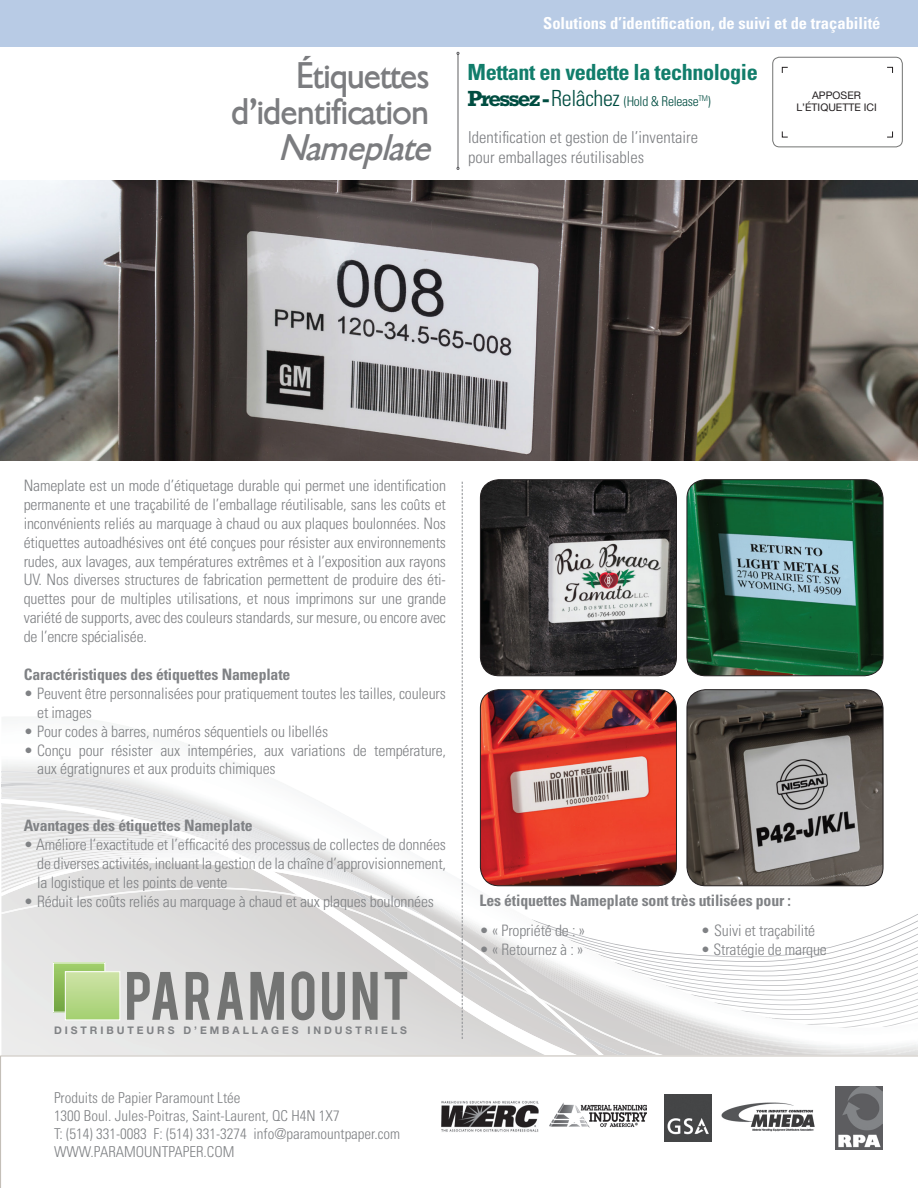
<style>
.page{position:relative;width:918px;height:1188px;background:#fff}
.page>*{position:absolute;margin:0;border:0;box-sizing:border-box;transform-origin:0 0}
.t1{font:36px "Gibson";letter-spacing:-.02em;color:#7b7c7f}
.t2{font:italic 36px "Gibson";color:#7b7c7f}
.t3{font:700 condensed 22.35px "Univers LT Std";letter-spacing:-.02em;color:#117d6b}
.t4{font:300 condensed 16.5px "Univers LT Std";color:#7c7e81}
.t5{font:700 condensed 16.5px "Univers LT Std";color:#fff}
.t6{font:300 condensed 15.75px/18.9px "Univers LT Std";letter-spacing:-.01em;color:#808285;text-align:justify}
.t7{font:700 condensed 15.75px "Univers LT Std";letter-spacing:-.01em;color:#808285}
.t8{font:300 condensed 15px "Univers LT Std";color:#808285}
.t9{font:300 condensed 13.5px "Univers LT Std";letter-spacing:-.02em;color:#004d41}
.t10{font:700 10.5px "Helvetica Neue LT Pro";letter-spacing:.28em;color:#808285}
.t11{font:10.5px "Helvetica Neue LT Pro";color:#231f20}
.s1{font-family:"M Rockwell";font-weight:700;font-stretch:normal;font-size:22.35px}
.s2{font-size:22.35px}
</style>
<div class="page">
<img style="left:745px;top:810px;width:173px;height:246px">
<img style="left:731px;top:886px;width:14px;height:170px">
<img style="left:665px;top:809px;width:44px;height:247px">
<svg style="left:604px;top:886px;width:61px;height:170px"></svg>
<svg style="left:1px;top:771px;width:479px;height:28px"></svg>
<svg style="left:578px;top:886px;width:26px;height:170px"></svg>
<svg style="left:1px;top:799px;width:577px;height:257px"></svg>
<svg style="left:0;top:1056px;width:918px;height:132px"></svg>
<svg style="left:462px;top:482px;width:1px;height:557px"></svg>
<hr style="left:458px;top:54px;width:1px;height:113px;background:#5f5f62">
<div style="left:1px;top:0;width:917px;height:47px;background:#b8cbe5"></div>
<img style="left:835px;top:1087px;width:47px;height:63px">
<img style="left:721px;top:1103px;width:98px;height:31px">
<img style="left:550px;top:1102px;width:97px;height:26px">
<img style="left:664px;top:1094px;width:47px;height:47px">
<img style="left:441px;top:1101px;width:97px;height:31px">
<img style="left:0;top:180px;width:918px;height:280px">
<img style="left:480px;top:480px;width:196px;height:196px">
<div style="left:480px;top:479px;width:197px;height:197px;border:1px solid #231f20;border-radius:19px"></div>
<img style="left:687px;top:480px;width:196px;height:196px">
<div style="left:687px;top:479px;width:196px;height:197px;border:1px solid #231f20;border-radius:19px"></div>
<img style="left:480px;top:690px;width:196px;height:196px">
<div style="left:480px;top:689px;width:197px;height:197px;border:1px solid #231f20;border-radius:19px"></div>
<img style="left:687px;top:690px;width:196px;height:196px">
<div style="left:687px;top:689px;width:196px;height:197px;border:1px solid #231f20;border-radius:19px"></div>
<svg style="left:127px;top:972px;width:51px;height:48px;background:#a6a6a5"></svg>
<svg style="left:186px;top:972px;width:24px;height:48px"></svg>
<svg style="left:217px;top:972px;width:26px;height:48px"></svg>
<svg style="left:250px;top:972px;width:34px;height:48px;background:#919190"></svg>
<svg style="left:292px;top:971px;width:22px;height:49px"></svg>
<svg style="left:322px;top:972px;width:23px;height:48px"></svg>
<svg style="left:353px;top:972px;width:25px;height:48px"></svg>
<svg style="left:385px;top:972px;width:22px;height:48px"></svg>
<div style="left:53px;top:963px;width:52px;height:49px;background:linear-gradient(to bottom,#a1cf6a,#71a33f)"></div>
<div style="left:53px;top:963px;width:52px;height:50px;border:1px solid #fff"></div>
<div style="left:65px;top:972px;width:55px;height:48px;background:linear-gradient(to bottom,#cee3a7,#a4d071)"></div>
<div style="left:65px;top:971px;width:55px;height:49px;border:1px solid #fff"></div>
<div style="left:773px;top:57px;width:130px;height:90px;border:1px solid #737473;border-radius:7px"></div>
<svg style="left:782px;top:131px;width:6px;height:7px"></svg>
<svg style="left:887px;top:131px;width:6px;height:7px"></svg>
<p class="t1" style="left:297px;top:55px;width:135px">Étiquettes</p>
<p class="t1" style="left:232px;top:91px;width:199px">d’identification</p>
<p class="t2" style="left:279px;top:127px;width:164px">Nameplate</p>
<p class="t5" style="left:543px;top:13px;width:339px">Solutions d’identification, de suivi et de traçabilité</p>
<p class="t3" style="left:468px;top:59px;width:292px">Mettant en vedette la technologie</p>
<p class="t9" style="left:468px;top:93px;width:245px"><span class="s1">Pressez -</span> <span class="s2">Relâchez</span> (Hold &amp; Release<sup>TM</sup>)</p>
<p class="t4" style="left:468px;top:127px;width:231px">Identification et gestion de l’inventaire</p>
<p class="t4" style="left:468px;top:147px;width:177px">pour emballages réutilisables</p>
<p class="t11" style="left:812px;top:89px;width:50px">APPOSER</p>
<p class="t11" style="left:796px;top:101px;width:82px">L’ÉTIQUETTE ICI</p>
<p class="t6" style="left:24px;top:476px;width:424px">Nameplate est un mode d’étiquetage durable qui permet une identification permanente et une traçabilité de l’emballage réutilisable, sans les coûts et inconvénients reliés au marquage à chaud ou aux plaques boulonnées. Nos étiquettes autoadhésives ont été conçues pour résister aux environnements rudes, aux lavages, aux températures extrêmes et à l’exposition aux rayons UV. Nos diverses structures de fabrication permettent de produire des éti&shy;quettes pour de multiples utilisations, et nous imprimons sur une grande variété de supports, avec des couleurs standards, sur mesure, ou encore avec de l’encre spécialisée.</p>
<p class="t7" style="left:24px;top:665px;width:268px">Caractéristiques des étiquettes Nameplate</p>
<p class="t6" style="left:37px;top:684px;width:410px;text-indent:-13px">• Peuvent être personnalisées pour pratiquement toutes les tailles, couleurs et images</p>
<p class="t6" style="left:24px;top:722px;width:306px">• Pour codes à barres, numéros séquentiels ou libellés</p>
<p class="t6" style="left:37px;top:741px;width:410px;text-indent:-13px">• Conçu pour résister aux intempéries, aux variations de température, aux égratignures et aux produits chimiques</p>
<p class="t7" style="left:24px;top:816px;width:231px">Avantages des étiquettes Nameplate</p>
<p class="t6" style="left:37px;top:835px;width:410px;text-indent:-13px">• Améliore l’exactitude et l’efficacité des processus de collectes de données de diverses activités, incluant la gestion de la chaîne d’approvisionnement, la logistique et les points de vente</p>
<p class="t6" style="left:24px;top:892px;width:412px">• Réduit les coûts reliés au marquage à chaud et aux plaques boulonnées</p>
<p class="t7" style="left:480px;top:891px;width:313px">Les étiquettes Nameplate sont très utilisées pour :</p>
<p class="t10" style="left:54px;top:1024px;width:355px">DISTRIBUTEURS D’EMBALLAGES INDUSTRIELS</p>
<p class="t8" style="left:54px;top:1089px;width:188px">Produits de Papier Paramount Ltée</p>
<p class="t8" style="left:54px;top:1107px;width:287px">1300 Boul. Jules-Poitras, Saint-Laurent, QC H4N 1X7</p>
<p class="t8" style="left:54px;top:1125px;width:348px">T: (514) 331-0083 F: (514) 331-3274 info@paramountpaper.com</p>
<p class="t8" style="left:54px;top:1143px;width:182px">WWW.PARAMOUNTPAPER.COM</p>
<p class="t6" style="left:480px;top:921px;width:107px">• « Propriété de : »</p>
<p class="t6" style="left:480px;top:940px;width:105px">• « Retournez à : »</p>
<p class="t6" style="left:701px;top:921px;width:116px">• Suivi et traçabilité</p>
<p class="t6" style="left:701px;top:940px;width:128px">• Stratégie de marque</p>
</div>
